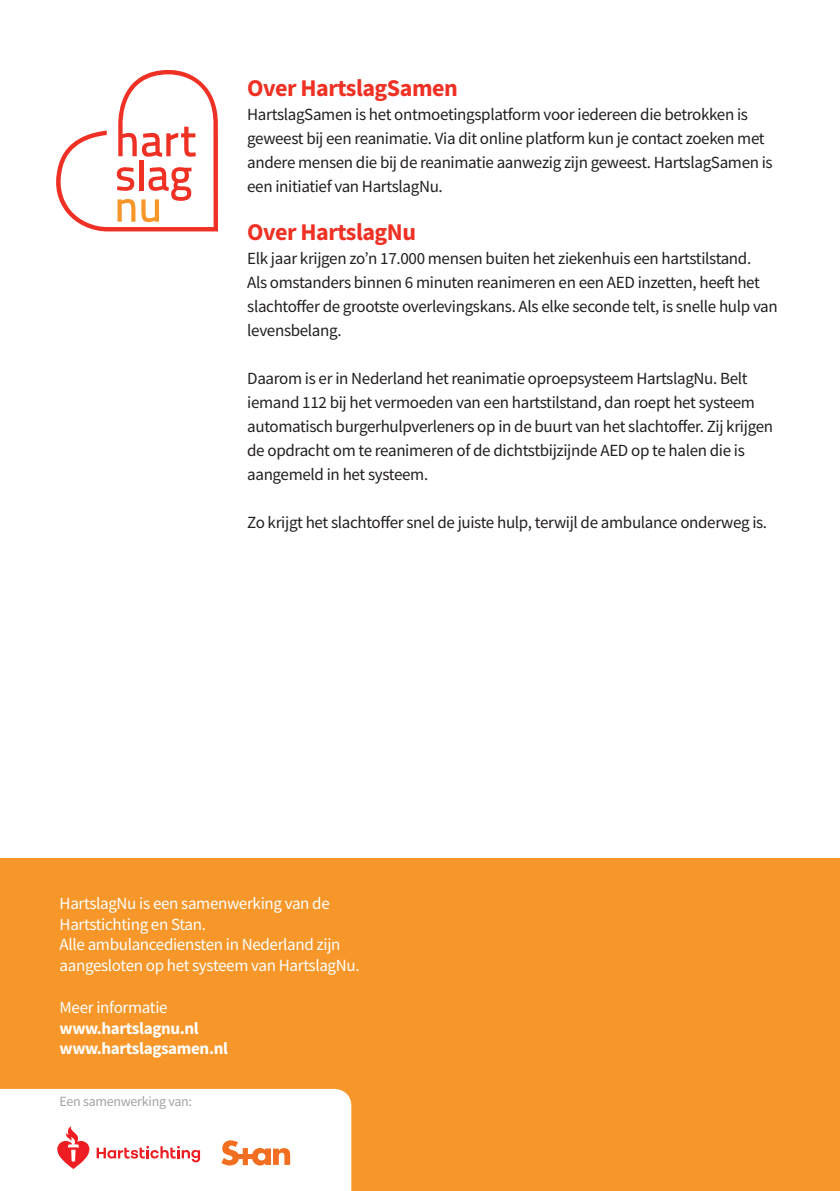
<style>
.page{position:relative;width:840px;height:1191px;background:#fff}
.page>*{position:absolute;margin:0;border:0;box-sizing:border-box;transform-origin:0 0}
.Tussenkop{font:700 24px "Source Sans Pro";letter-spacing:-.02em;color:#ef3024}
.Plat{font:17px/24px "Source Sans Pro";letter-spacing:-.02em;color:#231f20}
.Plat-2{font:17px/20.8px "Source Sans Pro";letter-spacing:-.02em;color:#fff}
.Plat-3{font:700 17px "Source Sans Pro";letter-spacing:-.02em;color:#fff}
.Plat-4{font:14px "Source Sans Pro";letter-spacing:-.02em;color:#a1a3a6}
</style>
<div class="page">
<div style="left:0;top:858px;width:839px;height:333px;background:#f79729"></div>
<svg style="left:0;top:1089px;width:351px;height:102px;background:#fef4f2"></svg>
<svg style="left:56px;top:70px;width:162px;height:161px"></svg>
<p class="Tussenkop" style="left:247px;top:72px;width:212px">Over HartslagSamen</p>
<p class="Plat" style="left:247px;top:102px;width:526px">HartslagSamen is het ontmoetingsplatform voor iedereen die betrokken is geweest bij een reanimatie. Via dit online platform kun je contact zoeken met andere mensen die bij de reanimatie aanwezig zijn geweest. HartslagSamen is een initiatief van HartslagNu.</p>
<p class="Tussenkop" style="left:247px;top:216px;width:170px">Over HartslagNu</p>
<p class="Plat" style="left:247px;top:246px;width:532px">Elk jaar krijgen zo’n 17.000 mensen buiten het ziekenhuis een hartstilstand.<br>Als omstanders binnen 6 minuten reanimeren en een AED inzetten, heeft het slachtoffer de grootste overlevingskans. Als elke seconde telt, is snelle hulp van levensbelang.</p>
<p class="Plat" style="left:247px;top:366px;width:527px">Daarom is er in Nederland het reanimatie oproepsysteem HartslagNu. Belt iemand 112 bij het vermoeden van een hartstilstand, dan roept het systeem automatisch burgerhulpverleners op in de buurt van het slachtoffer. Zij krijgen de opdracht om te reanimeren of de dichtstbijzijnde AED op te halen die is aangemeld in het systeem.</p>
<p class="Plat" style="left:247px;top:510px;width:521px">Zo krijgt het slachtoffer snel de juiste hulp, terwijl de ambulance onderweg is.</p>
<p class="Plat-2" style="left:60px;top:892px;width:271px">HartslagNu is een samenwerking van de<br>Hartstichting en Stan.</p>
<p class="Plat-2" style="left:60px;top:934px;width:301px">Alle ambulancediensten in Nederland zijn aangesloten op het systeem van HartslagNu.</p>
<p class="Plat-2" style="left:60px;top:996px;width:109px">Meer informatie</p>
<p class="Plat-3" style="left:60px;top:1016px;width:141px">www.hartslagnu.nl</p>
<p class="Plat-3" style="left:60px;top:1037px;width:170px">www.hartslagsamen.nl</p>
<p class="Plat-4" style="left:60px;top:1092px;width:134px">Een samenwerking van:</p>
</div>
